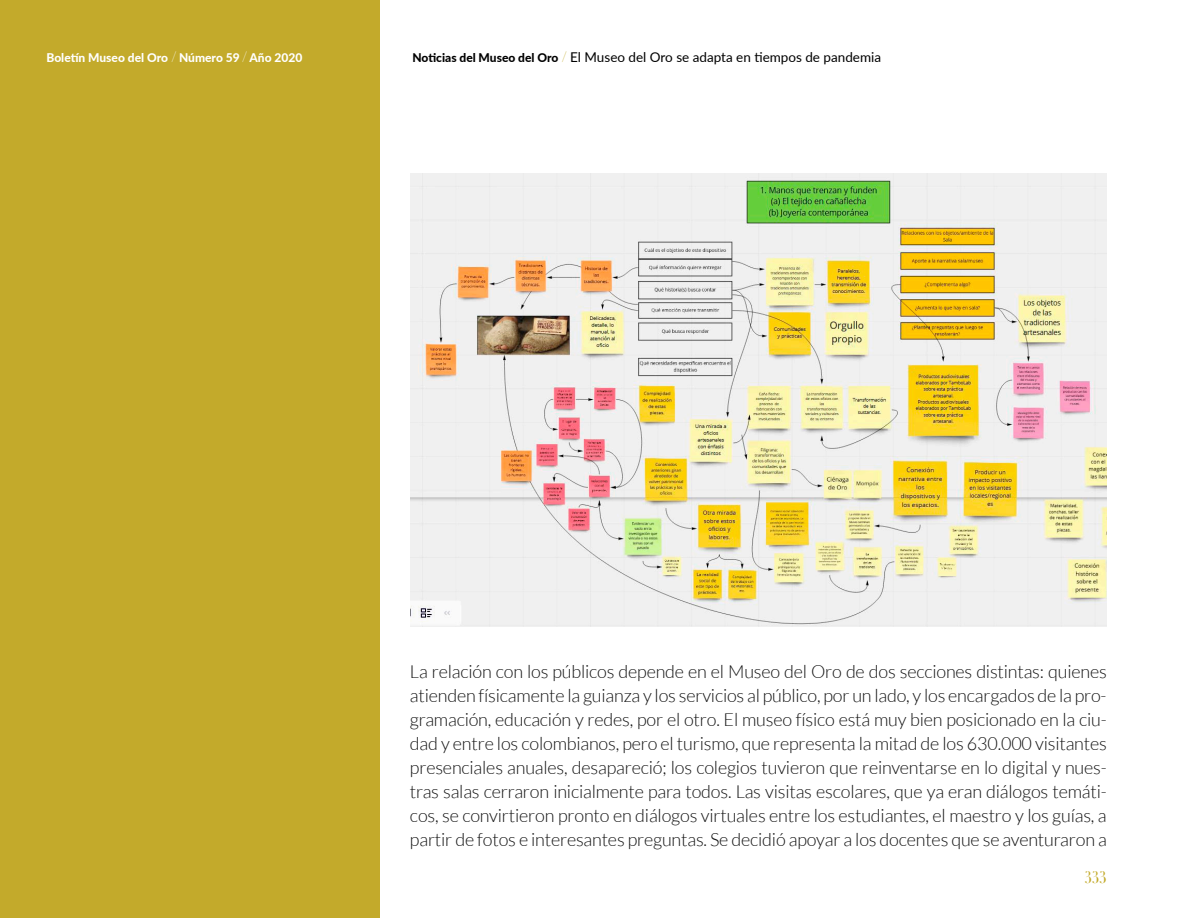
<style>
.page{position:relative;width:1188px;height:918px;background:#fff}
.page>*{position:absolute;margin:0;border:0;box-sizing:border-box;transform-origin:0 0}
.t1{font:300 18px/24px "Lato";letter-spacing:-.01em;color:#121212;text-align:justify}
.t2{font:16.65px "Didot LH Headline";color:#c3aa2b}
.t3{font:13.5px "Lato";color:#000}
.t4{font:800 12px "Lato";color:#fff}
.s1{font-family:"Didot LH Headline";font-weight:400;font-size:15px}
.s2{font-weight:800;font-size:12px}
.s3{font-family:"Didot LH Headline";font-size:15px;color:#c3aa2b}
</style>
<div class="page">
<div style="left:0;top:0;width:380px;height:918px;background:#c3aa2b"></div>
<img style="left:410px;top:174px;width:697px;height:452px">
<p class="t4" style="left:46px;top:49px;width:257px">Boletín Museo del Oro <span class="s1">/</span> Número 59 <span class="s1">/</span> Año 2020</p>
<p class="t3" style="left:412px;top:48px;width:470px"><span class="s2">Noticias del Museo del Oro</span> <span class="s3">/</span> El Museo del Oro se adapta en tiempos de pandemia</p>
<p class="t1" style="left:410px;top:660px;width:698px">La relación con los públicos depende en el Museo del Oro de dos secciones distintas: quienes atienden físicamente la guianza y los servicios al público, por un lado, y los encargados de la pro&shy;gramación, educación y redes, por el otro. El museo físico está muy bien posicionado en la ciu&shy;dad y entre los colombianos, pero el turismo, que representa la mitad de los 630.000 visitantes presenciales anuales, desapareció; los colegios tuvieron que reinventarse en lo digital y nues&shy;tras salas cerraron inicialmente para todos. Las visitas escolares, que ya eran diálogos temáti&shy;cos, se convirtieron pronto en diálogos virtuales entre los estudiantes, el maestro y los guías, a partir de fotos e interesantes preguntas. Se decidió apoyar a los docentes que se aventuraron a</p>
<p class="t2" style="left:1085px;top:867px;width:24px">333</p>
</div>
